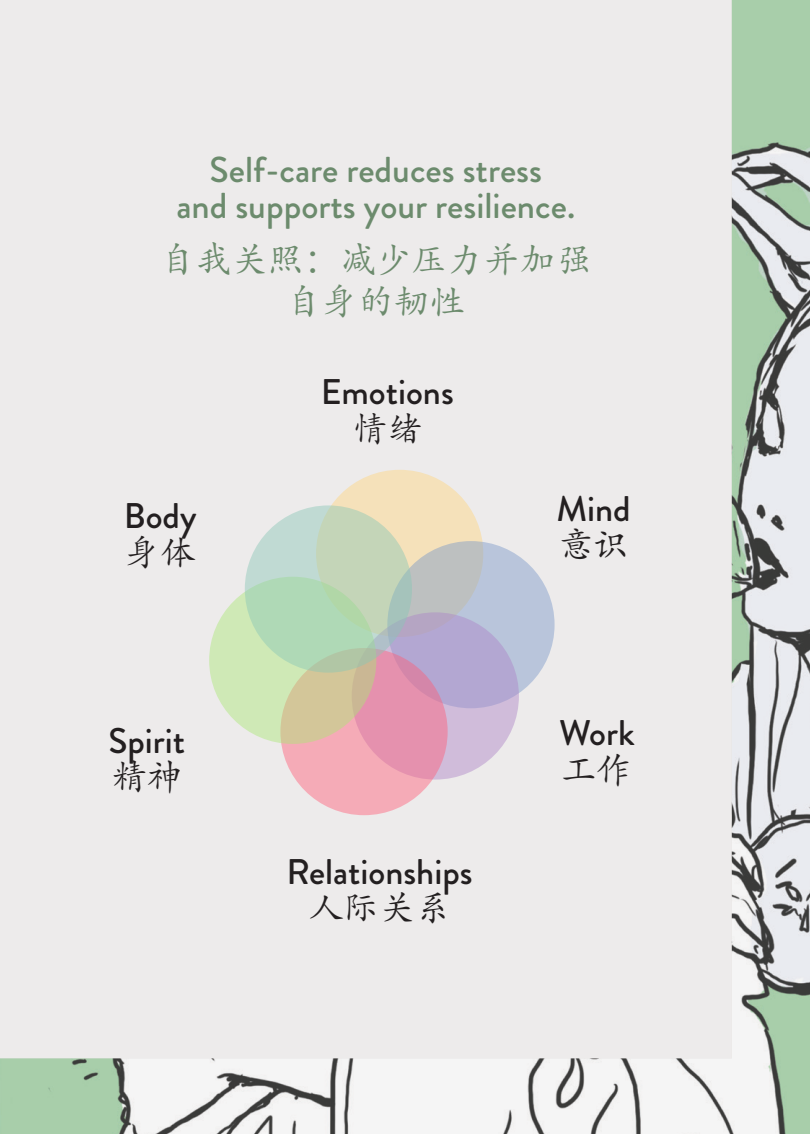
<style>
.page{position:relative;width:810px;height:1134px;background:#fff}
.page>*{position:absolute;margin:0;border:0;box-sizing:border-box;transform-origin:0 0}
.t1{font:500 36px/36px "Brandon Grotesque";color:#6c8b6d;text-align:center}
.t2{font:36px/42px "Adobe Kaiti Std";color:#6c8b6d;text-align:center}
.diagonal_indent{font:500 35.7px "Brandon Grotesque";color:#231f20}
.text2{font:35.7px "Adobe Kaiti Std";color:#231f20}
.text2-2{font:500 35.7px "Brandon Grotesque";color:#231f20}
</style>
<div class="page">
<img style="left:0;top:0;width:810px;height:1134px">
<p class="t1" style="left:176px;top:152px;width:400px">Self-care reduces stress<br>and supports your resilience.</p>
<p class="t2" style="left:160px;top:239px;width:433px">自我关照：减少压力并加强自身的韧性</p>
<p class="diagonal_indent" style="left:124px;top:491px;width:74px">Body</p>
<p class="text2" style="left:125px;top:530px;width:73px">身体</p>
<p class="diagonal_indent" style="left:109px;top:716px;width:78px">Spirit</p>
<p class="text2" style="left:111px;top:755px;width:73px">精神</p>
<p class="text2-2" style="left:321px;top:367px;width:134px">Emotions</p>
<p class="text2" style="left:352px;top:406px;width:73px">情绪</p>
<p class="diagonal_indent" style="left:287px;top:847px;width:188px">Relationships</p>
<p class="text2" style="left:308px;top:886px;width:144px">人际关系</p>
<p class="diagonal_indent" style="left:557px;top:484px;width:76px">Mind</p>
<p class="text2" style="left:558px;top:523px;width:73px">意识</p>
<p class="diagonal_indent" style="left:559px;top:708px;width:77px">Work</p>
<p class="text2" style="left:561px;top:748px;width:73px">工作</p>
</div>
